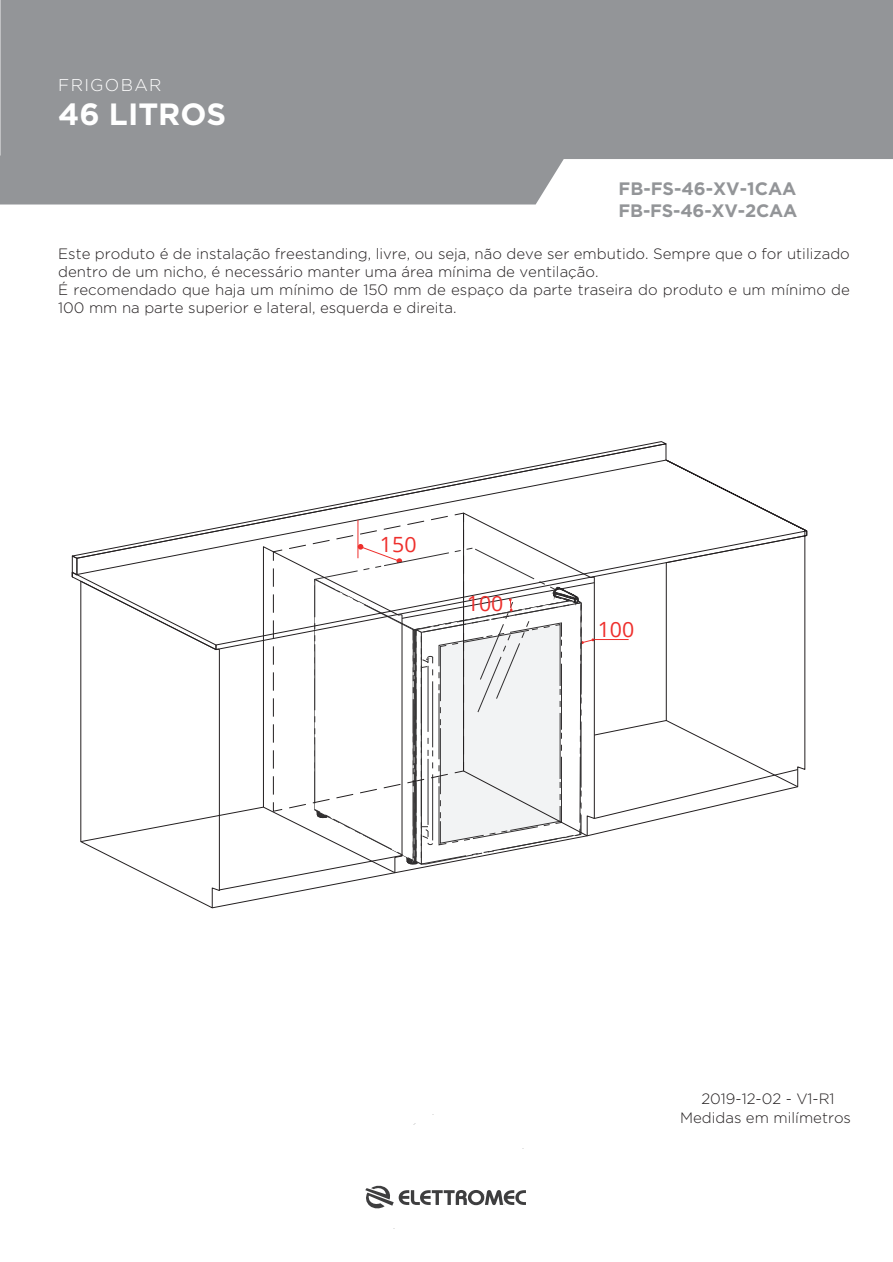
<style>
.page{position:relative;width:893px;height:1262px;background:#fff}
.page>*{position:absolute;margin:0;border:0;box-sizing:border-box;transform-origin:0 0}
.t1{font:700 30.75px "Gotham";color:#fff}
.t2{font:21px "Open Sans";color:#ee2f2c}
.t3{font:700 18px/21.6px "Gotham";letter-spacing:-.005em;color:#939598}
.t4{font:300 17.1px "Gotham";letter-spacing:.075em;color:#fff}
.t5{font:300 15px/18px "Gotham";color:#231f20;text-align:center}
</style>
<div class="page">
<svg style="left:0;top:0;width:892px;height:204px;background:#9c9da0"></svg>
<svg style="left:365px;top:1185px;width:161px;height:24px"></svg>
<svg style="left:71px;top:441px;width:596px;height:118px"></svg>
<svg style="left:72px;top:459px;width:735px;height:449px"></svg>
<p class="t4" style="left:58px;top:75px;width:105px">FRIGOBAR</p>
<h1 class="t1" style="left:58px;top:96px;width:169px">46 LITROS</h1>
<p class="t3" style="left:618px;top:178px;width:180px">FB-FS-46-XV-1CAA<br>FB-FS-46-XV-2CAA</p>
<p class="t5" style="left:58px;top:245px;width:793px;text-align:left">Este produto é de instalação freestanding, livre, ou seja, não deve ser embutido. Sempre que o for utilizado dentro de um nicho, é necessário manter uma área mínima de ventilação.<br>É recomendado que haja um mínimo de 150 mm de espaço da parte traseira do produto e um mínimo de 100 mm na parte superior e lateral, esquerda e direita.</p>
<h2 class="t2" style="left:380px;top:530px;width:38px">150</h2>
<h2 class="t2" style="left:467px;top:589px;width:38px">100</h2>
<h2 class="t2" style="left:597px;top:615px;width:38px">100</h2>
<p class="t5" style="left:680px;top:1088px;width:172px;line-height:19.8px">2019-12-02 - V1-R1<br>Medidas em milímetros</p>
</div>
